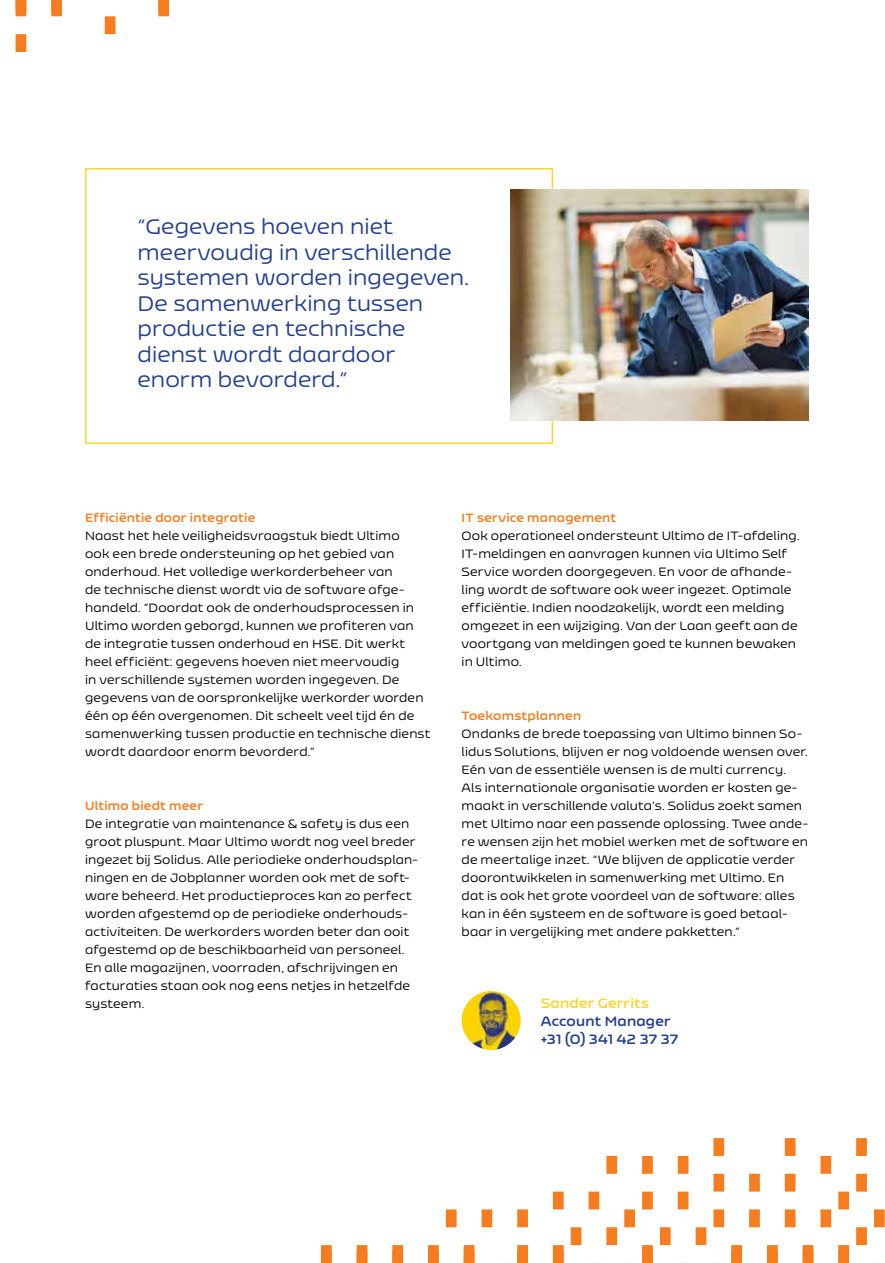
<style>
.page{position:relative;width:885px;height:1263px;background:#fff}
.page>*{position:absolute;margin:0;border:0;box-sizing:border-box;transform-origin:0 0}
.t1{font:21px/25.5px "Nizzoli Alt Rd";letter-spacing:.005em;color:#25408f}
.t2{font:700 13.5px/18px "Nizzoli Alt Rd";letter-spacing:.015em;color:#25408f}
.t3{font:700 13.5px "Nizzoli Alt Rd";letter-spacing:.02em;color:#ffd530}
.t4{font:12px/18px "Nizzoli Alt Rd";letter-spacing:.01em;color:#000}
.t5{font:700 12px "Nizzoli Alt Rd";letter-spacing:.025em;color:#f57d20}
</style>
<div class="page">
<svg style="left:321px;top:1138px;width:563px;height:125px"></svg>
<div style="left:85px;top:168px;width:468px;height:276px;border:2px solid #ffd530"></div>
<img style="left:510px;top:189px;width:298px;height:231px">
<svg style="left:16px;top:0;width:153px;height:52px"></svg>
<svg style="left:321px;top:1250px;width:527px;height:13px"></svg>
<img style="left:461px;top:991px;width:59px;height:59px;border-radius:29px">
<h1 class="t1" style="left:138px;top:214px;width:333px">“Gegevens hoeven niet meervoudig in verschillende systemen worden ingegeven.<br>De samenwerking tussen productie en technische dienst wordt daardoor enorm bevorderd.”</h1>
<p class="t5" style="left:85px;top:511px;width:172px">Efficiëntie door integratie</p>
<p class="t4" style="left:85px;top:527px;width:347px">Naast het hele veiligheidsvraagstuk biedt Ultimo<br>ook een brede ondersteuning op het gebied van onderhoud. Het volledige werkorderbeheer van<br>de technische dienst wordt via de software afge&shy;handeld. “Doordat ook de onderhoudsprocessen in Ultimo worden geborgd, kunnen we profiteren van de integratie tussen onderhoud en HSE. Dit werkt heel efficiënt: gegevens hoeven niet meervoudig<br>in verschillende systemen worden ingegeven. De gegevens van de oorspronkelijke werkorder worden één op één overgenomen. Dit scheelt veel tijd én de samenwerking tussen productie en technische dienst wordt daardoor enorm bevorderd.”</p>
<p class="t5" style="left:85px;top:799px;width:120px">Ultimo biedt meer</p>
<p class="t4" style="left:85px;top:815px;width:334px">De integratie van maintenance &amp; safety is dus een groot pluspunt. Maar Ultimo wordt nog veel breder ingezet bij Solidus. Alle periodieke onderhoudsplan&shy;ningen en de Jobplanner worden ook met de soft&shy;ware beheerd. Het productieproces kan zo perfect worden afgestemd op de periodieke onderhouds&shy;activiteiten. De werkorders worden beter dan ooit afgestemd op de beschikbaarheid van personeel.<br>En alle magazijnen, voorraden, afschrijvingen en facturaties staan ook nog eens netjes in hetzelfde systeem.</p>
<p class="t5" style="left:461px;top:511px;width:156px">IT service management</p>
<p class="t4" style="left:461px;top:527px;width:339px">Ook operationeel ondersteunt Ultimo de IT-afdeling.<br>IT-meldingen en aanvragen kunnen via Ultimo Self Service worden doorgegeven. En voor de afhande&shy;ling wordt de software ook weer ingezet. Optimale efficiëntie. Indien noodzakelijk, wordt een melding omgezet in een wijziging. Van der Laan geeft aan de voortgang van meldingen goed te kunnen bewaken in Ultimo.</p>
<p class="t5" style="left:461px;top:709px;width:121px">Toekomstplannen</p>
<p class="t4" style="left:461px;top:725px;width:348px">Ondanks de brede toepassing van Ultimo binnen So&shy;lidus Solutions, blijven er nog voldoende wensen over.<br>Eén van de essentiële wensen is de multi currency.<br>Als internationale organisatie worden er kosten ge&shy;maakt in verschillende valuta’s. Solidus zoekt samen met Ultimo naar een passende oplossing. Twee ande&shy;re wensen zijn het mobiel werken met de software en de meertalige inzet. “We blijven de applicatie verder doorontwikkelen in samenwerking met Ultimo. En dat is ook het grote voordeel van de software: alles kan in één systeem en de software is goed betaal&shy;baar in vergelijking met andere pakketten.”</p>
<p class="t3" style="left:540px;top:995px;width:110px">Sander Gerrits</p>
<p class="t2" style="left:540px;top:1012px;width:139px">Account Manager +31 (0) 341 42 37 37</p>
</div>
